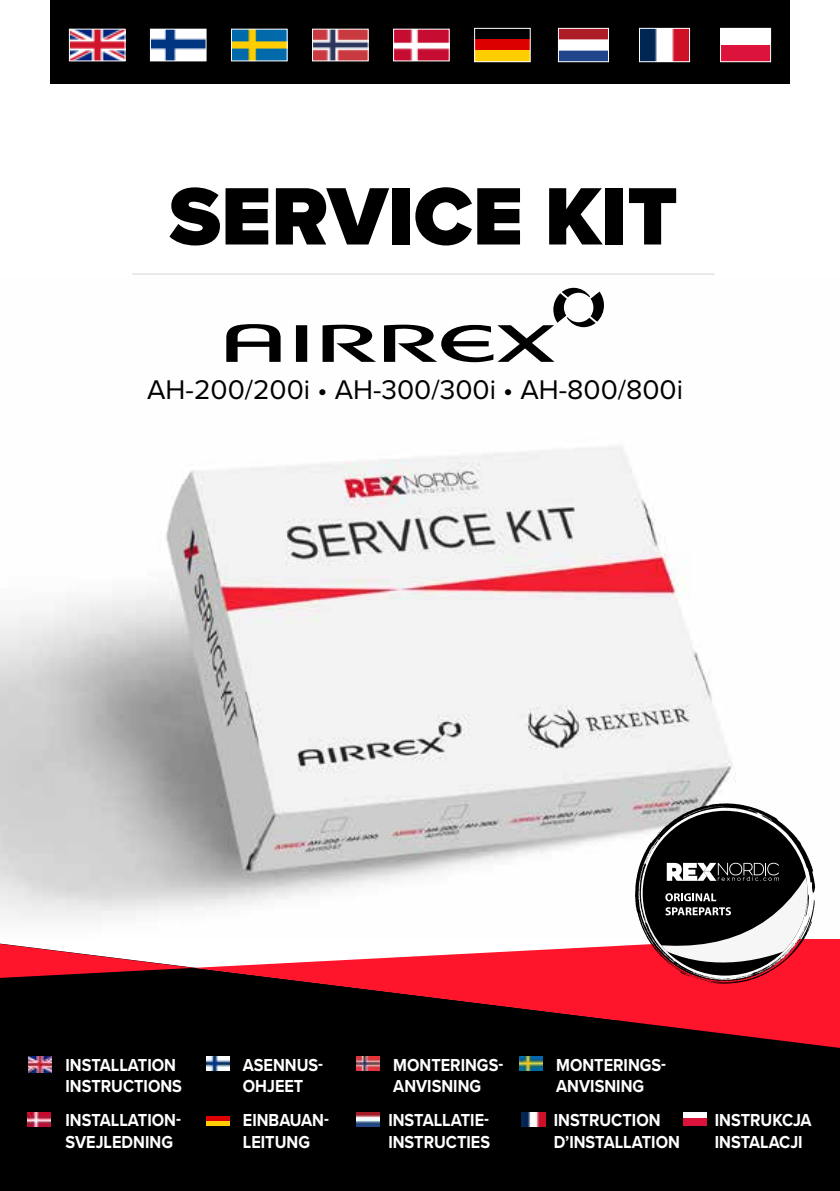
<style>
.page{position:relative;width:840px;height:1191px;background:#fff}
.page>*{position:absolute;margin:0;border:0;box-sizing:border-box;transform-origin:0 0}
.t1{font:900 84.4px "Proxima Nova";color:#000}
.t2{font:28px "Proxima Nova";color:#000}
.t3{font:700 18px/21.6px "Proxima Nova";color:#fff;scale:.9 1}
</style>
<div class="page">
<div style="left:1px;top:1020px;width:838px;height:171px;background:#000"></div>
<svg style="left:0;top:939px;width:839px;height:109px"></svg>
<img style="left:0;top:287px;width:816px;height:633px">
<hr style="left:132px;top:273px;width:582px;height:2px;background:#d8d8d8">
<img style="left:519px;top:1056px;width:23px;height:14px">
<img style="left:356px;top:1056px;width:23px;height:14px">
<img style="left:206px;top:1056px;width:23px;height:14px">
<img style="left:29px;top:1056px;width:23px;height:17px">
<img style="left:28px;top:1112px;width:23px;height:14px">
<div style="left:206px;top:1116px;width:23px;height:9px;background:#d00"></div>
<div style="left:206px;top:1120px;width:23px;height:5px;background:#ffce00"></div>
<img style="left:356px;top:1112px;width:23px;height:14px">
<img style="left:521px;top:1112px;width:23px;height:14px">
<div style="left:682px;top:1112px;width:23px;height:13px;background:#fff"></div>
<div style="left:682px;top:1118px;width:23px;height:7px;background:#dc143c"></div>
<svg style="left:634px;top:803px;width:180px;height:180px"></svg>
<div style="left:50px;top:0;width:739px;height:84px;background:#000"></div>
<img style="left:71px;top:31px;width:52px;height:28px">
<div style="left:69px;top:29px;width:56px;height:32px;border:1px solid #fff"></div>
<img style="left:152px;top:31px;width:52px;height:28px">
<div style="left:150px;top:29px;width:56px;height:32px;border:1px solid #fff"></div>
<img style="left:233px;top:31px;width:52px;height:28px">
<img style="left:314px;top:31px;width:52px;height:28px">
<div style="left:312px;top:29px;width:56px;height:32px;border:1px solid #fff"></div>
<div style="left:474px;top:39px;width:56px;height:23px;background:#d00"></div>
<div style="left:474px;top:51px;width:56px;height:11px;background:#ffce00"></div>
<div style="left:474px;top:28px;width:56px;height:34px;border:1px solid #fff"></div>
<img style="left:560px;top:30px;width:46px;height:30px">
<div style="left:558px;top:28px;width:50px;height:34px;border:1px solid #fff"></div>
<img style="left:641px;top:30px;width:46px;height:30px">
<div style="left:639px;top:28px;width:50px;height:34px;border:1px solid #fff"></div>
<div style="left:720px;top:28px;width:50px;height:34px;background:#fff"></div>
<div style="left:720px;top:45px;width:50px;height:17px;background:#dc143c"></div>
<div style="left:719px;top:28px;width:51px;height:34px;border:1px solid #fff"></div>
<img style="left:395px;top:31px;width:52px;height:28px">
<div style="left:393px;top:29px;width:56px;height:32px;border:1px solid #fff"></div>
<svg style="left:226px;top:288px;width:377px;height:74px"></svg>
<h1 class="t1" style="left:169px;top:153px;width:509px">SERVICE KIT</h1>
<h2 class="t2" style="left:147px;top:368px;width:537px">AH-200/200i • AH-300/300i • AH-800/800i</h2>
<p class="t3" style="left:65px;top:1053px;width:131px">INSTALLATION<br>INSTRUCTIONS</p>
<p class="t3" style="left:65px;top:1109px;width:130px">INSTALLATION-<br>SVEJLEDNING</p>
<p class="t3" style="left:243px;top:1109px;width:97px">EINBAUAN-<br>LEITUNG</p>
<p class="t3" style="left:388px;top:1109px;width:114px">INSTALLATIE-<br>INSTRUCTIES</p>
<p class="t3" style="left:553px;top:1109px;width:141px">INSTRUCTION<br>D’INSTALLATION</p>
<p class="t3" style="left:714px;top:1109px;width:109px">INSTRUKCJA<br>INSTALACJI</p>
<p class="t3" style="left:393px;top:1053px;width:124px">MONTERINGS-<br>ANVISNING</p>
<p class="t3" style="left:556px;top:1053px;width:124px">MONTERINGS-<br>ANVISNING</p>
<p class="t3" style="left:243px;top:1053px;width:91px">ASENNUS-<br>OHJEET</p>
</div>
